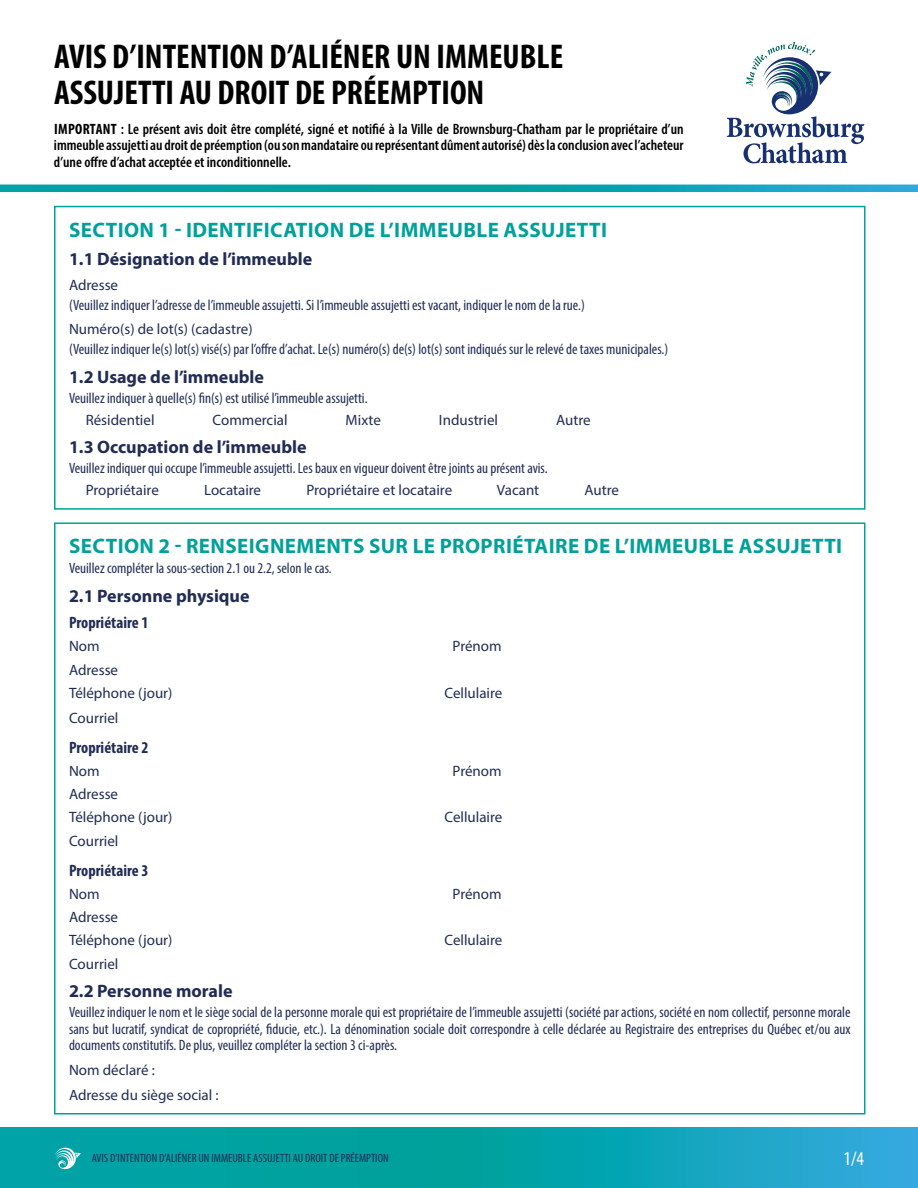
<style>
.page{position:relative;width:918px;height:1188px;background:#fff}
.page>*{position:absolute;margin:0;border:0;box-sizing:border-box;transform-origin:0 0}
.t1{font:700 condensed 34.5px/36px "Myriad Pro";color:#000}
.t2{font:700 21px "Myriad Pro";letter-spacing:.02em;color:#00a19a}
.t3{font:condensed 19.5px "Myriad Pro";color:#fff}
.t4{font:700 18px "Myriad Pro";color:#202c54}
.t5{font:700 condensed 16.5px "Myriad Pro";color:#202c54}
.t6{font:condensed 15px/16.5px "Myriad Pro";color:#202c54;text-align:justify}
.t7{font:15px/23.2px "Myriad Pro";color:#202c54}
.t8{font:600 condensed 15px/16.5px "Myriad Pro";color:#000;text-align:justify}
.t9{font:condensed 12px "Myriad Pro";color:#202c54}
.s1{font-weight:700}
</style>
<div class="page">
<svg style="left:0;top:1128px;width:918px;height:60px;background:#0aa3af"></svg>
<svg style="left:54px;top:1146px;width:27px;height:23px"></svg>
<svg style="left:0;top:185px;width:918px;height:7px;background:#08a3ad"></svg>
<svg style="left:727px;top:42px;width:137px;height:121px"></svg>
<div style="left:54px;top:206px;width:812px;height:304px;border:2px solid #00a19a"></div>
<h1 class="t1" style="left:54px;top:38px;width:511px">AVIS D’INTENTION D’ALIÉNER UN IMMEUBLE<br>ASSUJETTI AU DROIT DE PRÉEMPTION</h1>
<p class="t8" style="left:54px;top:120px;width:631px"><span class="s1">IMPORTANT</span> : Le présent avis doit être complété, signé et notifié à la Ville de Brownsburg-Chatham par le propriétaire d’un immeuble assujetti au droit de préemption (ou son mandataire ou représentant dûment autorisé) dès la conclusion avec l’acheteur d’une offre d’achat acceptée et inconditionnelle.</p>
<h2 class="t2" style="left:69px;top:216px;width:539px">SECTION 1 - IDENTIFICATION DE L’IMMEUBLE ASSUJETTI</h2>
<p class="t4" style="left:69px;top:247px;width:245px">1.1 Désignation de l’immeuble</p>
<p class="t7" style="left:69px;top:273px;width:51px">Adresse</p>
<p class="t6" style="left:69px;top:296px;width:517px">(Veuillez indiquer l’adresse de l’immeuble assujetti. Si l’immeuble assujetti est vacant, indiquer le nom de la rue.)</p>
<p class="t7" style="left:69px;top:318px;width:185px">Numéro(s) de lot(s) (cadastre)</p>
<p class="t6" style="left:69px;top:341px;width:601px">(Veuillez indiquer le(s) lot(s) visé(s) par l’offre d’achat. Le(s) numéro(s) de(s) lot(s) sont indiqués sur le relevé de taxes municipales.)</p>
<p class="t4" style="left:69px;top:365px;width:197px">1.2 Usage de l’immeuble</p>
<p class="t6" style="left:69px;top:389px;width:300px">Veuillez indiquer à quelle(s) fin(s) est utilisé l’immeuble assujetti.</p>
<p class="t7" style="left:86px;top:408px;width:70px">Résidentiel</p>
<p class="t7" style="left:213px;top:408px;width:77px">Commercial</p>
<p class="t7" style="left:346px;top:408px;width:37px">Mixte</p>
<p class="t7" style="left:439px;top:408px;width:61px">Industriel</p>
<p class="t7" style="left:556px;top:408px;width:36px">Autre</p>
<p class="t4" style="left:69px;top:435px;width:239px">1.3 Occupation de l’immeuble</p>
<p class="t6" style="left:69px;top:460px;width:480px">Veuillez indiquer qui occupe l’immeuble assujetti. Les baux en vigueur doivent être joints au présent avis.</p>
<p class="t7" style="left:86px;top:478px;width:75px">Propriétaire</p>
<p class="t7" style="left:204px;top:478px;width:58px">Locataire</p>
<p class="t7" style="left:306px;top:478px;width:147px">Propriétaire et locataire</p>
<p class="t7" style="left:497px;top:478px;width:44px">Vacant</p>
<p class="t7" style="left:585px;top:478px;width:36px">Autre</p>
<h2 class="t2" style="left:69px;top:532px;width:775px">SECTION 2 - RENSEIGNEMENTS SUR LE PROPRIÉTAIRE DE L’IMMEUBLE ASSUJETTI</h2>
<p class="t6" style="left:69px;top:560px;width:264px">Veuillez compléter la sous-section 2.1 ou 2.2, selon le cas.</p>
<p class="t4" style="left:69px;top:584px;width:182px">2.1 Personne physique</p>
<p class="t5" style="left:69px;top:612px;width:81px">Propriétaire 1</p>
<p class="t7" style="left:69px;top:635px;width:32px">Nom</p>
<p class="t7" style="left:453px;top:635px;width:51px">Prénom</p>
<p class="t7" style="left:69px;top:658px;width:105px">Adresse<br>Téléphone (jour)</p>
<p class="t7" style="left:444px;top:681px;width:59px">Cellulaire</p>
<p class="t7" style="left:69px;top:706px;width:51px">Courriel</p>
<p class="t5" style="left:69px;top:737px;width:81px">Propriétaire 2</p>
<p class="t7" style="left:69px;top:759px;width:32px">Nom</p>
<p class="t7" style="left:453px;top:759px;width:51px">Prénom</p>
<p class="t7" style="left:69px;top:782px;width:105px">Adresse<br>Téléphone (jour)</p>
<p class="t7" style="left:444px;top:806px;width:59px">Cellulaire</p>
<p class="t7" style="left:69px;top:829px;width:51px">Courriel</p>
<p class="t5" style="left:69px;top:860px;width:81px">Propriétaire 3</p>
<p class="t7" style="left:69px;top:882px;width:32px">Nom</p>
<p class="t7" style="left:453px;top:882px;width:51px">Prénom</p>
<p class="t7" style="left:69px;top:905px;width:105px">Adresse<br>Téléphone (jour)</p>
<p class="t7" style="left:444px;top:928px;width:59px">Cellulaire</p>
<p class="t7" style="left:69px;top:952px;width:51px">Courriel</p>
<p class="t4" style="left:69px;top:979px;width:165px">2.2 Personne morale</p>
<p class="t6" style="left:69px;top:1004px;width:783px">Veuillez indiquer le nom et le siège social de la personne morale qui est propriétaire de l’immeuble assujetti (société par actions, société en nom collectif, personne morale sans but lucratif, syndicat de copropriété, fiducie, etc.). La dénomination sociale doit correspondre à celle déclarée au Registraire des entreprises du Québec et/ou aux documents constitutifs. De plus, veuillez compléter la section 3 ci-après.</p>
<p class="t7" style="left:69px;top:1057px;width:151px;line-height:24.8px">Nom déclaré :<br>Adresse du siège social :</p>
<p class="t9" style="left:92px;top:1151px;width:298px">AVIS D’INTENTION D’ALIÉNER UN IMMEUBLE ASSUJETTI AU DROIT DE PRÉEMPTION</p>
<h3 class="t3" style="left:844px;top:1147px;width:22px">1/4</h3>
</div>
